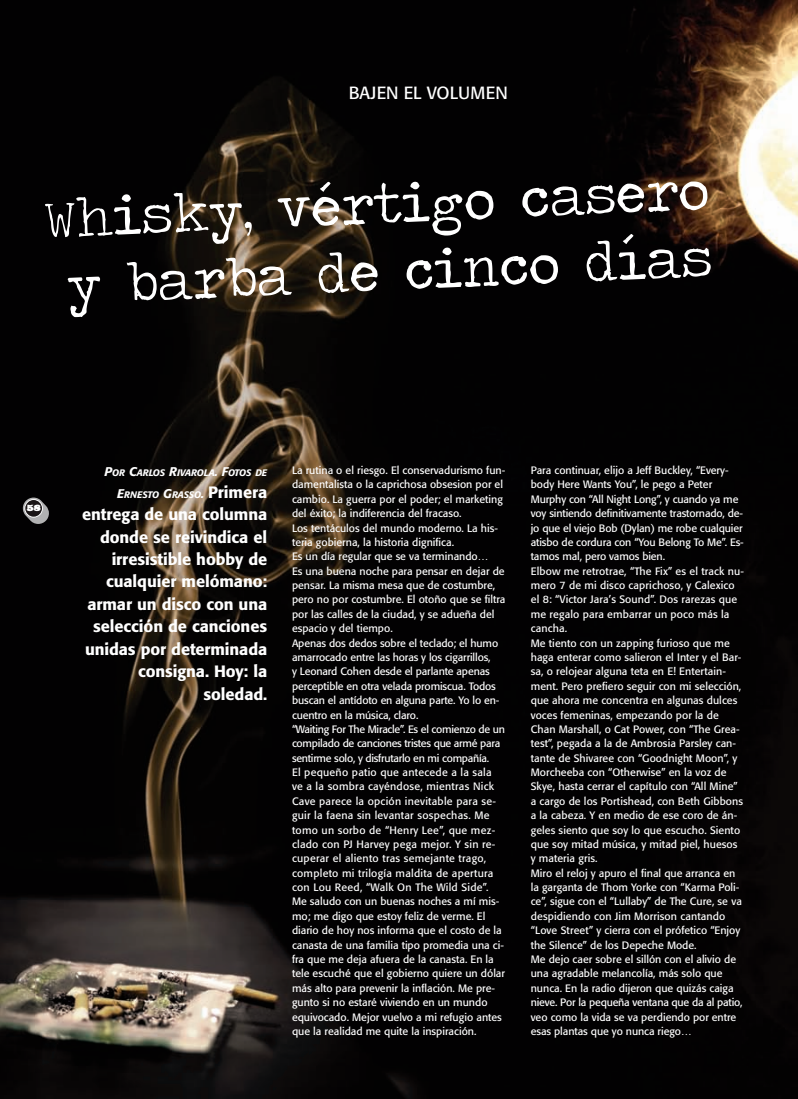
<style>
.page{position:relative;width:798px;height:1099px;background:#fff}
.page>*{position:absolute;margin:0;border:0;box-sizing:border-box;transform-origin:0 0}
.t1{font:17.5px "Formata";color:#fff}
.t2{font:500 16.25px/22.4px "Formata";letter-spacing:-.005em;color:#fff;text-align:right}
.t3{font:10.62px/14.4px "Formata";color:#fff}
.t4{font:italic 500 9.38px "Formata";letter-spacing:-.01em;color:#fff}
.t5{font:8.75px "Big Mummy";color:#fff}
.s1{font-size:12.5px}
.s2{font-style:normal;font-size:16.25px}
</style>
<div class="page">
<img style="left:0;top:0;width:797px;height:1098px">
<svg style="left:23px;top:497px;width:26px;height:27px"></svg>
<svg style="left:24px;top:499px;width:19px;height:18px"></svg>
<div style="left:25px;top:500px;width:17px;height:16px;background:#1a1516;border-radius:50%"></div>
<svg style="left:45px;top:192px;width:207px;height:52px;background:#3e3a36"></svg>
<svg style="left:277px;top:182px;width:216px;height:54px"></svg>
<svg style="left:522px;top:181px;width:185px;height:35px"></svg>
<svg style="left:68px;top:277px;width:32px;height:40px"></svg>
<svg style="left:127px;top:258px;width:164px;height:42px"></svg>
<svg style="left:318px;top:252px;width:59px;height:41px"></svg>
<svg style="left:406px;top:247px;width:152px;height:42px"></svg>
<svg style="left:586px;top:234px;width:124px;height:47px"></svg>
<h1 class="t1" style="left:348px;top:85px;width:160px">BAJEN EL VOLUMEN</h1>
<p class="t5" style="left:27px;top:502px;width:16px">58</p>
<p class="t4" style="left:104px;top:469px;width:164px"><span class="s1">P</span>OR <span class="s1">C</span>ARLOS <span class="s1">R</span>IVAROLA<span class="s1">. F</span>OTOS DE</p>
<p class="t4" style="left:117px;top:490px;width:151px"><span class="s1">E</span>RNESTO <span class="s1">G</span>RASSO<span class="s1">.</span> <span class="s2">Primera</span></p>
<h2 class="t2" style="left:82px;top:504px;width:186px">entrega de una columna donde se reivindica el irresistible hobby de cualquier melómano: armar un disco con una selección de canciones unidas por determinada consigna. Hoy: la soledad.</h2>
<p class="t3" style="left:292px;top:464px;width:215px">La rutina o el riesgo. El conservadurismo fun&shy;damentalista o la caprichosa obsesion por el cambio. La guerra por el poder; el marketing del éxito; la indiferencia del fracaso.<br>Los tentáculos del mundo moderno. La his&shy;teria gobierna, la historia dignifica.<br>Es un día regular que se va terminando…<br>Es una buena noche para pensar en dejar de pensar. La misma mesa que de costumbre, pero no por costumbre. El otoño que se filtra por las calles de la ciudad, y se adueña del espacio y del tiempo.<br>Apenas dos dedos sobre el teclado; el humo amarrocado entre las horas y los cigarrillos,<br>y Leonard Cohen desde el parlante apenas perceptible en otra velada promiscua. Todos buscan el antídoto en alguna parte. Yo lo en&shy;cuentro en la música, claro.<br>“Waiting For The Miracle”. Es el comienzo de un compilado de canciones tristes que armé para sentirme solo, y disfrutarlo en mi compañía.<br>El pequeño patio que antecede a la sala<br>ve a la sombra cayéndose, mientras Nick Cave parece la opción inevitable para se&shy;guir la faena sin levantar sospechas. Me tomo un sorbo de “Henry Lee”, que mez&shy;clado con PJ Harvey pega mejor. Y sin re&shy;cuperar el aliento tras semejante trago, completo mi trilogía maldita de apertura con Lou Reed, “Walk On The Wild Side”.<br>Me saludo con un buenas noches a mí mis&shy;mo; me digo que estoy feliz de verme. El diario de hoy nos informa que el costo de la canasta de una familia tipo promedia una ci&shy;fra que me deja afuera de la canasta. En la tele escuché que el gobierno quiere un dólar más alto para prevenir la inflación. Me pre&shy;gunto si no estaré viviendo en un mundo equivocado. Mejor vuelvo a mi refugio antes que la realidad me quite la inspiración.</p>
<p class="t3" style="left:530px;top:464px;width:215px">Para continuar, elijo a Jeff Buckley, “Every&shy;body Here Wants You”, le pego a Peter Murphy con “All Night Long”, y cuando ya me voy sintiendo definitivamente trastornado, de&shy;jo que el viejo Bob (Dylan) me robe cualquier atisbo de cordura con “You Belong To Me”. Es&shy;tamos mal, pero vamos bien.<br>Elbow me retrotrae, “The Fix” es el track nu&shy;mero 7 de mi disco caprichoso, y Calexico el 8: “Victor Jara’s Sound”. Dos rarezas que me regalo para embarrar un poco más la cancha.<br>Me tiento con un zapping furioso que me haga enterar como salieron el Inter y el Bar&shy;sa, o relojear alguna teta en E! Entertain&shy;ment. Pero prefiero seguir con mi selección, que ahora me concentra en algunas dulces voces femeninas, empezando por la de Chan Marshall, o Cat Power, con “The Grea&shy;test”, pegada a la de Ambrosia Parsley can&shy;tante de Shivaree con “Goodnight Moon”, y Morcheeba con “Otherwise” en la voz de Skye, hasta cerrar el capítulo con “All Mine” a cargo de los Portishead, con Beth Gibbons a la cabeza. Y en medio de ese coro de án&shy;geles siento que soy lo que escucho. Siento que soy mitad música, y mitad piel, huesos y materia gris.<br>Miro el reloj y apuro el final que arranca en la garganta de Thom Yorke con “Karma Poli&shy;ce”, sigue con el “Lullaby” de The Cure, se va despidiendo con Jim Morrison cantando “Love Street” y cierra con el prófetico “Enjoy the Silence” de los Depeche Mode.<br>Me dejo caer sobre el sillón con el alivio de una agradable melancolía, más solo que nunca. En la radio dijeron que quizás caiga nieve. Por la pequeña ventana que da al patio, veo como la vida se va perdiendo por entre esas plantas que yo nunca riego…</p>
</div>
